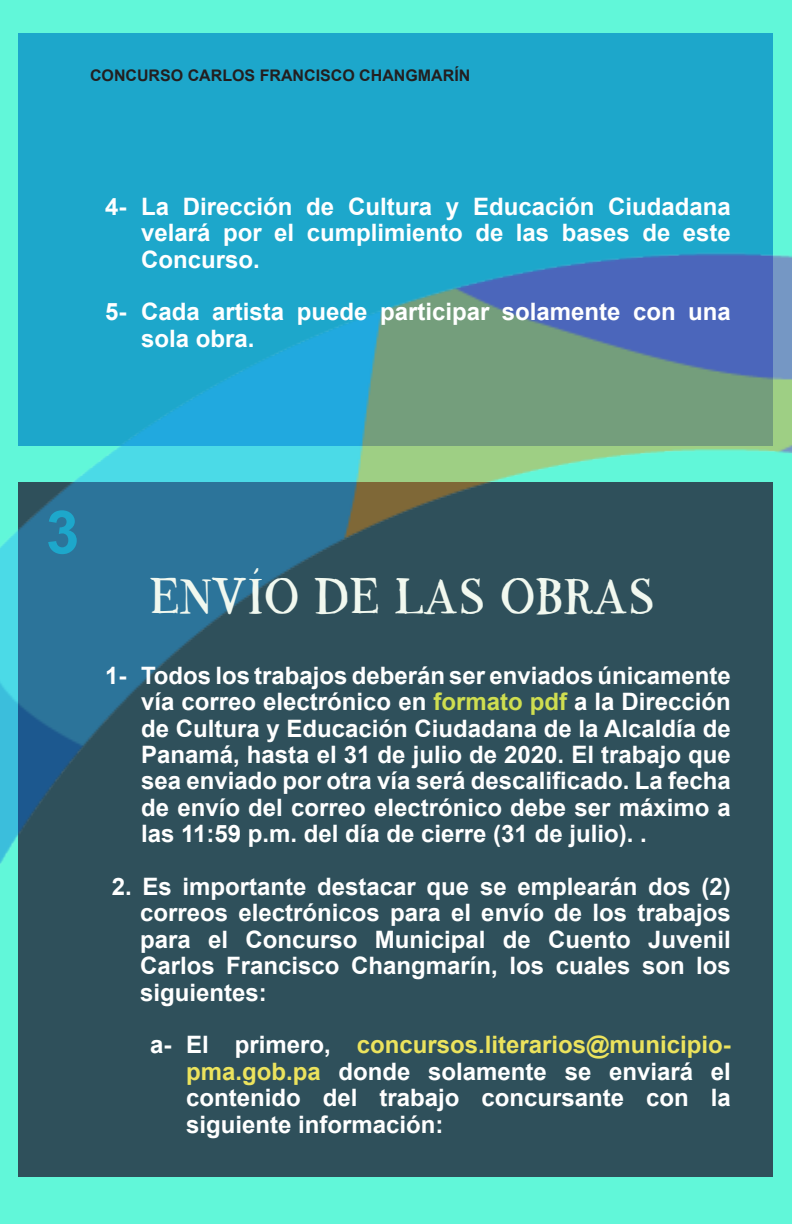
<style>
.page{position:relative;width:792px;height:1224px;background:#61f7d9}
.page>*{position:absolute;margin:0;border:0;box-sizing:border-box;transform-origin:0 0}
.t1{font:700 60px "Arial";color:#1da7cb}
.t2{font:50px "Bodo Flo";color:#f1f8ef}
.Párrafo_de_lista{font:700 24px/26.4px "Arial";color:#fff;text-align:justify}
.t3{font:700 16px "Arial";color:#231f20}
.s1{color:#cfde50}
.s2{color:#ece35d}
</style>
<div class="page">
<div style="left:19px;top:482px;width:754px;height:694px;background:#2f505b"></div>
<div style="left:19px;top:33px;width:754px;height:412px;background:#1da7cb"></div>
<img style="left:0;top:81px;width:792px;height:1022px">
<p class="t3" style="left:90px;top:65px;width:382px">CONCURSO CARLOS FRANCISCO CHANGMARÍN</p>
<p class="Párrafo_de_lista" style="left:141px;top:194px;width:591px;text-indent:-36px">4- La Dirección de Cultura y Educación Ciudadana velará por el cumplimiento de las bases de este Concurso.</p>
<p class="Párrafo_de_lista" style="left:141px;top:300px;width:591px;text-indent:-36px">5- Cada artista puede participar solamente con una sola obra.</p>
<p class="t1" style="left:46px;top:493px;width:35px">3</p>
<p class="t2" style="left:147px;top:567px;width:507px">ENVÍO DE LAS OBRAS</p>
<p class="Párrafo_de_lista" style="left:141px;top:663px;width:591px;text-indent:-36px">1- Todos los trabajos deberán ser enviados únicamente vía correo electrónico en <span class="s1">formato pdf</span> a la Dirección de Cultura y Educación Ciudadana de la Alcaldía de Panamá, hasta el 31 de julio de 2020. El trabajo que sea enviado por otra vía será descalificado. La fecha de envío del correo electrónico debe ser máximo a las 11:59 p.m. del día de cierre (31 de julio). .</p>
<p class="Párrafo_de_lista" style="left:140px;top:874px;width:592px;text-indent:-28px">2. Es importante destacar que se emplearán dos (2) correos electrónicos para el envío de los trabajos para el Concurso Municipal de Cuento Juvenil Carlos Francisco Changmarín, los cuales son los siguientes:</p>
<p class="Párrafo_de_lista" style="left:186px;top:1033px;width:546px;text-indent:-36px">a- El primero, <span class="s2">concursos.literarios@municipio&shy;pma.gob.pa</span> donde solamente se enviará el contenido del trabajo concursante con la siguiente información:</p>
</div>
